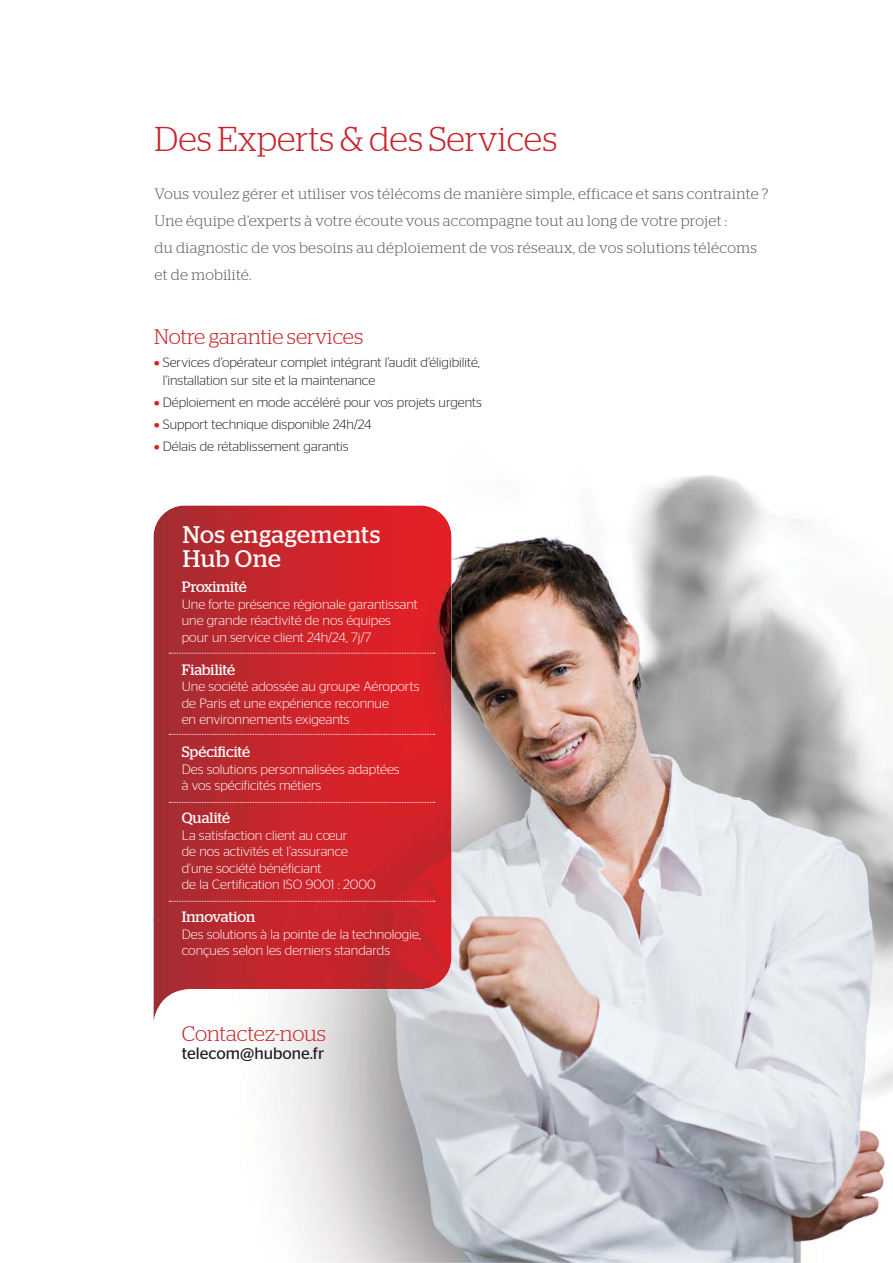
<style>
.page{position:relative;width:893px;height:1263px;background:#fff}
.page>*{position:absolute;margin:0;border:0;box-sizing:border-box;transform-origin:0 0}
.t1{font:300 34.5px "Stag";color:#c6252c}
.t2{font:24px/24px "Stag";letter-spacing:.03em;color:#fff}
.t3{font:300 21px "Stag";color:#c6252c}
.t4{font:16.5px "Stag Sans";color:#231f20}
.t5{font:300 15px/27px "Stag";letter-spacing:.025em;color:#5a6064}
.t6{font:15px "Stag";color:#fff}
.t7{font:300 13.5px/16.5px "Stag Sans";color:#fff}
.t8{font:300 13.5px/22.2px "Stag Sans";color:#231f20}
</style>
<div class="page">
<img style="left:424px;top:518px;width:469px;height:745px">
<img style="left:279px;top:1024px;width:145px;height:239px">
<img style="left:153px;top:505px;width:299px;height:519px">
<svg style="left:169px;top:653px;width:266px;height:1px"></svg>
<svg style="left:169px;top:734px;width:266px;height:1px"></svg>
<svg style="left:169px;top:802px;width:266px;height:1px"></svg>
<svg style="left:169px;top:901px;width:266px;height:1px"></svg>
<h1 class="t1" style="left:154px;top:126px;width:404px">Des Experts &amp; des Services</h1>
<p class="t5" style="left:154px;top:181px;width:615px">Vous voulez gérer et utiliser vos télécoms de manière simple, efficace et sans contrainte ?<br>Une équipe d’experts à votre écoute vous accompagne tout au long de votre projet :<br>du diagnostic de vos besoins au déploiement de vos réseaux, de vos solutions télécoms et de mobilité.</p>
<h3 class="t3" style="left:154px;top:329px;width:211px">Notre garantie services</h3>
<p class="t8" style="left:163px;top:354px;width:319px;line-height:18px">Services d’opérateur complet intégrant l’audit d’éligibilité, l’installation sur site et la maintenance</p>
<p class="t8" style="left:163px;top:392px;width:321px">Déploiement en mode accéléré pour vos projets urgents<br>Support technique disponible 24h/24<br>Délais de rétablissement garantis</p>
<h2 class="t2" style="left:183px;top:525px;width:199px">Nos engagements<br>Hub One</h2>
<p class="t6" style="left:182px;top:581px;width:66px">Proximité</p>
<p class="t7" style="left:182px;top:597px;width:238px">Une forte présence régionale garantissant une grande réactivité de nos équipes pour un service client 24h/24, 7j/7</p>
<p class="t6" style="left:182px;top:664px;width:55px">Fiabilité</p>
<p class="t7" style="left:182px;top:679px;width:239px">Une société adossée au groupe Aéroports de Paris et une expérience reconnue<br>en environnements exigeants</p>
<p class="t6" style="left:182px;top:746px;width:70px">Spécificité</p>
<p class="t7" style="left:182px;top:762px;width:219px">Des solutions personnalisées adaptées à vos spécificités métiers</p>
<p class="t6" style="left:182px;top:812px;width:50px">Qualité</p>
<p class="t7" style="left:182px;top:828px;width:196px">La satisfaction client au cœur<br>de nos activités et l’assurance d’une société bénéficiant<br>de la Certification ISO 9001 : 2000</p>
<p class="t6" style="left:182px;top:911px;width:75px">Innovation</p>
<p class="t7" style="left:182px;top:927px;width:241px">Des solutions à la pointe de la technologie, conçues selon les derniers standards</p>
<h3 class="t3" style="left:182px;top:1025px;width:146px">Contactez-nous</h3>
<p class="t4" style="left:182px;top:1044px;width:144px">telecom@hubone.fr</p>
</div>
